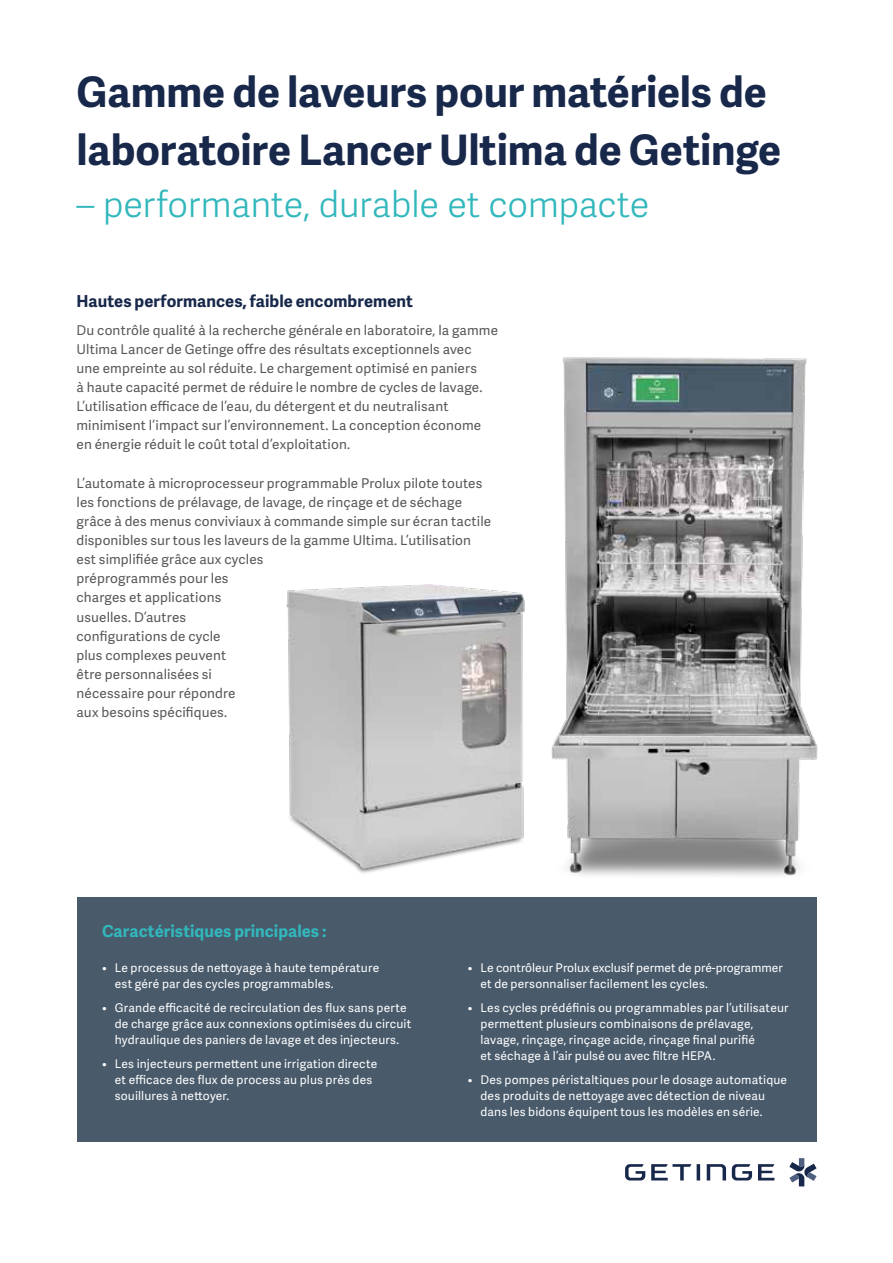
<style>
.page{position:relative;width:893px;height:1263px;background:#fff}
.page>*{position:absolute;margin:0;border:0;box-sizing:border-box;transform-origin:0 0}
.t1{font:700 42px/57.4px "Adelle Sans";letter-spacing:-.005em;color:#18284a}
.t2{font:36px "Adelle Sans Lt";letter-spacing:-.01em;color:#31b7bc}
.t3{font:700 16.5px "Adelle Sans";letter-spacing:.005em;color:#18284a}
.t4{font:700 16.5px "Adelle Sans";letter-spacing:.005em;color:#31b7bc}
.t5{font:13.5px/19.2px "Adelle Sans";letter-spacing:.01em;color:#595857}
.t6{font:12px/15.9px "Adelle Sans";letter-spacing:.015em;color:#fff}
</style>
<div class="page">
<img style="left:286px;top:585px;width:239px;height:288px">
<svg style="left:789px;top:1158px;width:27px;height:28px"></svg>
<svg style="left:758px;top:1164px;width:16px;height:16px"></svg>
<svg style="left:651px;top:1164px;width:40px;height:16px"></svg>
<svg style="left:697px;top:1164px;width:3px;height:16px"></svg>
<svg style="left:625px;top:1164px;width:20px;height:16px"></svg>
<svg style="left:732px;top:1164px;width:20px;height:16px"></svg>
<svg style="left:707px;top:1164px;width:19px;height:16px"></svg>
<img style="left:551px;top:357px;width:267px;height:574px">
<div style="left:77px;top:897px;width:739px;height:245px;background:#495a6b"></div>
<h1 class="t1" style="left:77px;top:62px;width:706px">Gamme de laveurs pour matériels de laboratoire Lancer Ultima de Getinge</h1>
<h2 class="t2" style="left:77px;top:179px;width:574px">– performante, durable et compacte</h2>
<p class="t3" style="left:77px;top:289px;width:338px">Hautes performances, faible encombrement</p>
<p class="t5" style="left:77px;top:320px;width:423px">Du contrôle qualité à la recherche générale en laboratoire, la gamme Ultima Lancer de Getinge offre des résultats exceptionnels avec une empreinte au sol réduite. Le chargement optimisé en paniers<br>à haute capacité permet de réduire le nombre de cycles de lavage.<br>L’utilisation efficace de l’eau, du détergent et du neutralisant minimisent l’impact sur l’environnement. La conception économe en énergie réduit le coût total d’exploitation.</p>
<p class="t5" style="left:77px;top:473px;width:416px">L’automate à microprocesseur programmable Prolux pilote toutes les fonctions de prélavage, de lavage, de rinçage et de séchage grâce à des menus conviviaux à commande simple sur écran tactile disponibles sur tous les laveurs de la gamme Ultima. L’utilisation est simplifiée grâce aux cycles<br>préprogrammés pour les<br>charges et applications<br>usuelles. D’autres<br>configurations de cycle<br>plus complexes peuvent<br>être personnalisées si<br>nécessaire pour répondre<br>aux besoins spécifiques.</p>
<p class="t4" style="left:102px;top:919px;width:226px">Caractéristiques principales :</p>
<p class="t6" style="left:115px;top:959px;width:266px;text-indent:-13px">• Le processus de nettoyage à haute température est géré par des cycles programmables.</p>
<p class="t6" style="left:115px;top:999px;width:298px;text-indent:-13px">• Grande efficacité de recirculation des flux sans perte de charge grâce aux connexions optimisées du circuit hydraulique des paniers de lavage et des injecteurs.</p>
<p class="t6" style="left:115px;top:1056px;width:264px;text-indent:-13px">• Les injecteurs permettent une irrigation directe et efficace des flux de process au plus près des souillures à nettoyer.</p>
<p class="t6" style="left:480px;top:959px;width:304px;text-indent:-13px">• Le contrôleur Prolux exclusif permet de pré-programmer et de personnaliser facilement les cycles.</p>
<p class="t6" style="left:480px;top:999px;width:309px;text-indent:-13px">• Les cycles prédéfinis ou programmables par l’utilisateur permettent plusieurs combinaisons de prélavage, lavage, rinçage, rinçage acide, rinçage final purifié<br>et séchage à l’air pulsé ou avec filtre HEPA.</p>
<p class="t6" style="left:480px;top:1072px;width:308px;text-indent:-13px">• Des pompes péristaltiques pour le dosage automatique des produits de nettoyage avec détection de niveau dans les bidons équipent tous les modèles en série.</p>
</div>
